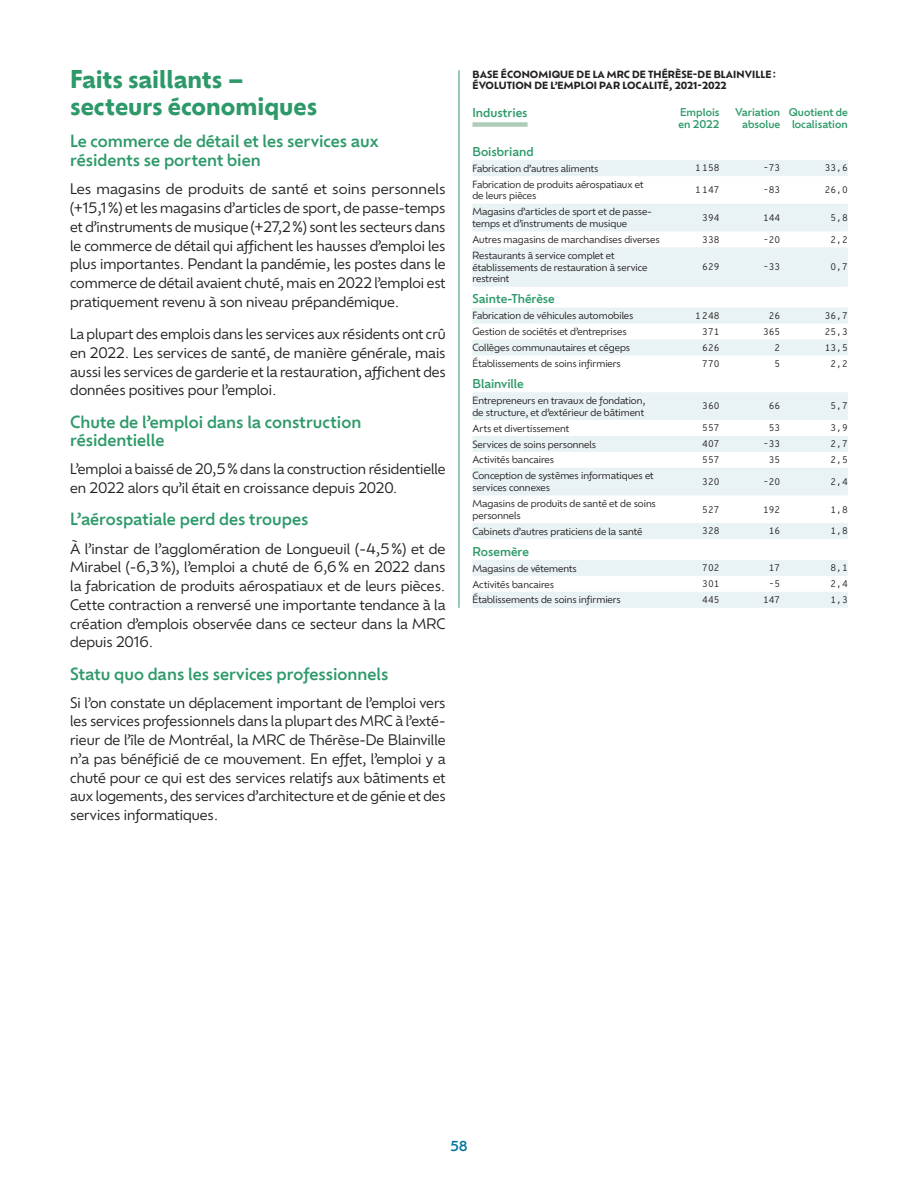
<style>
.page{position:relative;width:918px;height:1188px;background:#fff}
.page>*{position:absolute;margin:0;border:0;box-sizing:border-box;transform-origin:0 0}
.t1{font:700 24px "Ofelia Display";color:#2d9969}
.t2{font:500 16.5px/18.8px "Ofelia Display";color:#2d9969}
.t3{font:14.25px/18.8px "Ofelia Display";color:#231f20;text-align:justify}
.t4{font:500 13.5px "Ofelia Display";color:#00749e}
.t5{font:500 12px "Ofelia Display";color:#2d9969}
.t6{font:500 10.5px/12.6px "Ofelia Display";color:#2d9969}
.t7{font:9.75px/11.7px "Ofelia Display";color:#231f20}
.t8{font:700 9.75px "Ofelia Display";letter-spacing:.01em;color:#231f20}
.t9{font:300 9.6px "Interstate Mono";color:#231f20}
</style>
<div class="page">
<svg style="left:472px;top:160px;width:376px;height:448px"></svg>
<svg style="left:472px;top:392px;width:376px;height:103px"></svg>
<div style="left:472px;top:122px;width:56px;height:5px;background:#aecdb9"></div>
<hr style="left:459px;top:70px;width:1px;height:538px;background:#2d9969">
<p class="t8" style="left:473px;top:67px;width:305px">BASE ÉCONOMIQUE DE LA MRC DE THÉRÈSE-DE BLAINVILLE:</p>
<h1 class="t1" style="left:70px;top:62px;width:176px">Faits saillants –</h1>
<p class="t8" style="left:473px;top:79px;width:256px">ÉVOLUTION DE L’EMPLOI PAR LOCALITÉ, 2021-2022</p>
<h1 class="t1" style="left:70px;top:89px;width:249px">secteurs économiques</h1>
<p class="t2" style="left:70px;top:131px;width:310px">Le commerce de détail et les services aux résidents se portent bien</p>
<p class="t3" style="left:70px;top:179px;width:377px">Les magasins de produits de santé et soins personnels (+15,1%) et les magasins d’articles de sport, de passe-temps et d’instruments de musique (+27,2%) sont les secteurs dans le commerce de détail qui affichent les hausses d’emploi les plus importantes. Pendant la pandémie, les postes dans le commerce de détail avaient chuté, mais en 2022 l’emploi est pratiquement revenu à son niveau prépandémique.</p>
<p class="t3" style="left:70px;top:324px;width:377px">La plupart des emplois dans les services aux résidents ont crû en 2022. Les services de santé, de manière générale, mais aussi les services de garderie et la restauration, affichent des données positives pour l’emploi.</p>
<p class="t2" style="left:70px;top:411px;width:293px">Chute de l’emploi dans la construction résidentielle</p>
<p class="t3" style="left:70px;top:459px;width:377px">L’emploi a baissé de 20,5% dans la construction résidentielle en 2022 alors qu’il était en croissance depuis 2020.</p>
<p class="t2" style="left:70px;top:509px;width:240px">L’aérospatiale perd des troupes</p>
<p class="t3" style="left:70px;top:538px;width:377px">À l’instar de l’agglomération de Longueuil (-4,5%) et de Mirabel (-6,3%), l’emploi a chuté de 6,6% en 2022 dans la fabrication de produits aérospatiaux et de leurs pièces.<br>Cette contraction a renversé une importante tendance à la création d’emplois observée dans ce secteur dans la MRC depuis 2016.</p>
<p class="t2" style="left:70px;top:663px;width:320px">Statu quo dans les services professionnels</p>
<p class="t3" style="left:70px;top:692px;width:377px">Si l’on constate un déplacement important de l’emploi vers les services professionnels dans la plupart des MRC à l’exté&shy;rieur de l’île de Montréal, la MRC de Thérèse-De Blainville n’a pas bénéficié de ce mouvement. En effet, l’emploi y a chuté pour ce qui est des services relatifs aux bâtiments et aux logements, des services d’architecture et de génie et des services informatiques.</p>
<p class="t5" style="left:472px;top:104px;width:57px">Industries</p>
<p class="t6" style="left:678px;top:105px;width:43px">Emplois en 2022</p>
<p class="t6" style="left:735px;top:105px;width:47px;text-align:right">Variation absolue</p>
<p class="t6" style="left:789px;top:105px;width:60px">Quotient de localisation</p>
<p class="t5" style="left:472px;top:143px;width:63px">Boisbriand</p>
<p class="t7" style="left:472px;top:162px;width:127px">Fabrication d’autres aliments</p>
<p class="t9" style="left:695px;top:162px;width:26px">1158</p>
<p class="t9" style="left:763px;top:162px;width:19px">-73</p>
<p class="t9" style="left:825px;top:162px;width:25px">33,6</p>
<p class="t7" style="left:472px;top:178px;width:173px">Fabrication de produits aérospatiaux et de leurs pièces</p>
<p class="t9" style="left:695px;top:184px;width:26px">1147</p>
<p class="t9" style="left:763px;top:184px;width:19px">-83</p>
<p class="t9" style="left:825px;top:184px;width:25px">26,0</p>
<p class="t7" style="left:472px;top:205px;width:181px">Magasins d’articles de sport et de passe&shy;temps et d’instruments de musique</p>
<p class="t9" style="left:702px;top:212px;width:19px">394</p>
<p class="t9" style="left:763px;top:212px;width:19px">144</p>
<p class="t9" style="left:831px;top:212px;width:19px">5,8</p>
<p class="t7" style="left:472px;top:233px;width:189px">Autres magasins de marchandises diverses</p>
<p class="t9" style="left:702px;top:234px;width:19px">338</p>
<p class="t9" style="left:763px;top:234px;width:19px">-20</p>
<p class="t9" style="left:831px;top:234px;width:19px">2,2</p>
<p class="t7" style="left:472px;top:249px;width:176px">Restaurants à service complet et établissements de restauration à service restreint</p>
<p class="t9" style="left:702px;top:261px;width:19px">629</p>
<p class="t9" style="left:763px;top:261px;width:19px">-33</p>
<p class="t9" style="left:831px;top:261px;width:19px">0,7</p>
<p class="t5" style="left:472px;top:290px;width:84px">Sainte-Thérèse</p>
<p class="t7" style="left:472px;top:309px;width:163px">Fabrication de véhicules automobiles</p>
<p class="t9" style="left:695px;top:310px;width:26px">1248</p>
<p class="t9" style="left:769px;top:310px;width:13px">26</p>
<p class="t9" style="left:825px;top:310px;width:25px">36,7</p>
<p class="t7" style="left:472px;top:325px;width:156px">Gestion de sociétés et d’entreprises</p>
<p class="t9" style="left:702px;top:326px;width:19px">371</p>
<p class="t9" style="left:763px;top:326px;width:19px">365</p>
<p class="t9" style="left:825px;top:326px;width:25px">25,3</p>
<p class="t7" style="left:472px;top:341px;width:159px">Collèges communautaires et cégeps</p>
<p class="t9" style="left:702px;top:342px;width:19px">626</p>
<p class="t9" style="left:775px;top:342px;width:7px">2</p>
<p class="t9" style="left:825px;top:342px;width:25px">13,5</p>
<p class="t7" style="left:472px;top:357px;width:150px">Établissements de soins infirmiers</p>
<p class="t9" style="left:702px;top:358px;width:19px">770</p>
<p class="t9" style="left:775px;top:358px;width:7px">5</p>
<p class="t9" style="left:831px;top:358px;width:19px">2,2</p>
<p class="t5" style="left:472px;top:375px;width:53px">Blainville</p>
<p class="t7" style="left:472px;top:394px;width:174px">Entrepreneurs en travaux de fondation, de structure, et d’extérieur de bâtiment</p>
<p class="t9" style="left:702px;top:400px;width:19px">360</p>
<p class="t9" style="left:769px;top:400px;width:13px">66</p>
<p class="t9" style="left:831px;top:400px;width:19px">5,7</p>
<p class="t7" style="left:472px;top:422px;width:98px">Arts et divertissement</p>
<p class="t9" style="left:702px;top:422px;width:19px">557</p>
<p class="t9" style="left:769px;top:422px;width:13px">53</p>
<p class="t9" style="left:831px;top:422px;width:19px">3,9</p>
<p class="t7" style="left:472px;top:437px;width:125px">Services de soins personnels</p>
<p class="t9" style="left:702px;top:438px;width:19px">407</p>
<p class="t9" style="left:763px;top:438px;width:19px">-33</p>
<p class="t9" style="left:831px;top:438px;width:19px">2,7</p>
<p class="t7" style="left:472px;top:453px;width:83px">Activités bancaires</p>
<p class="t9" style="left:702px;top:454px;width:19px">557</p>
<p class="t9" style="left:769px;top:454px;width:13px">35</p>
<p class="t9" style="left:831px;top:454px;width:19px">2,5</p>
<p class="t7" style="left:472px;top:469px;width:183px">Conception de systèmes informatiques et services connexes</p>
<p class="t9" style="left:702px;top:476px;width:19px">320</p>
<p class="t9" style="left:763px;top:476px;width:19px">-20</p>
<p class="t9" style="left:831px;top:476px;width:19px">2,4</p>
<p class="t7" style="left:472px;top:497px;width:185px">Magasins de produits de santé et de soins personnels</p>
<p class="t9" style="left:702px;top:503px;width:19px">527</p>
<p class="t9" style="left:763px;top:503px;width:19px">192</p>
<p class="t9" style="left:831px;top:503px;width:19px">1,8</p>
<p class="t7" style="left:472px;top:525px;width:172px">Cabinets d’autres praticiens de la santé</p>
<p class="t9" style="left:702px;top:525px;width:19px">328</p>
<p class="t9" style="left:769px;top:525px;width:13px">16</p>
<p class="t9" style="left:831px;top:525px;width:19px">1,8</p>
<p class="t5" style="left:472px;top:542px;width:58px">Rosemère</p>
<p class="t7" style="left:472px;top:562px;width:106px">Magasins de vêtements</p>
<p class="t9" style="left:702px;top:562px;width:19px">702</p>
<p class="t9" style="left:769px;top:562px;width:13px">17</p>
<p class="t9" style="left:831px;top:562px;width:19px">8,1</p>
<p class="t7" style="left:472px;top:577px;width:83px">Activités bancaires</p>
<p class="t9" style="left:702px;top:578px;width:19px">301</p>
<p class="t9" style="left:769px;top:578px;width:13px">-5</p>
<p class="t9" style="left:831px;top:578px;width:19px">2,4</p>
<p class="t7" style="left:472px;top:593px;width:150px">Établissements de soins infirmiers</p>
<p class="t9" style="left:702px;top:594px;width:19px">445</p>
<p class="t9" style="left:763px;top:594px;width:19px">147</p>
<p class="t9" style="left:831px;top:594px;width:19px">1,3</p>
<p class="t4" style="left:450px;top:1137px;width:19px">58</p>
</div>
